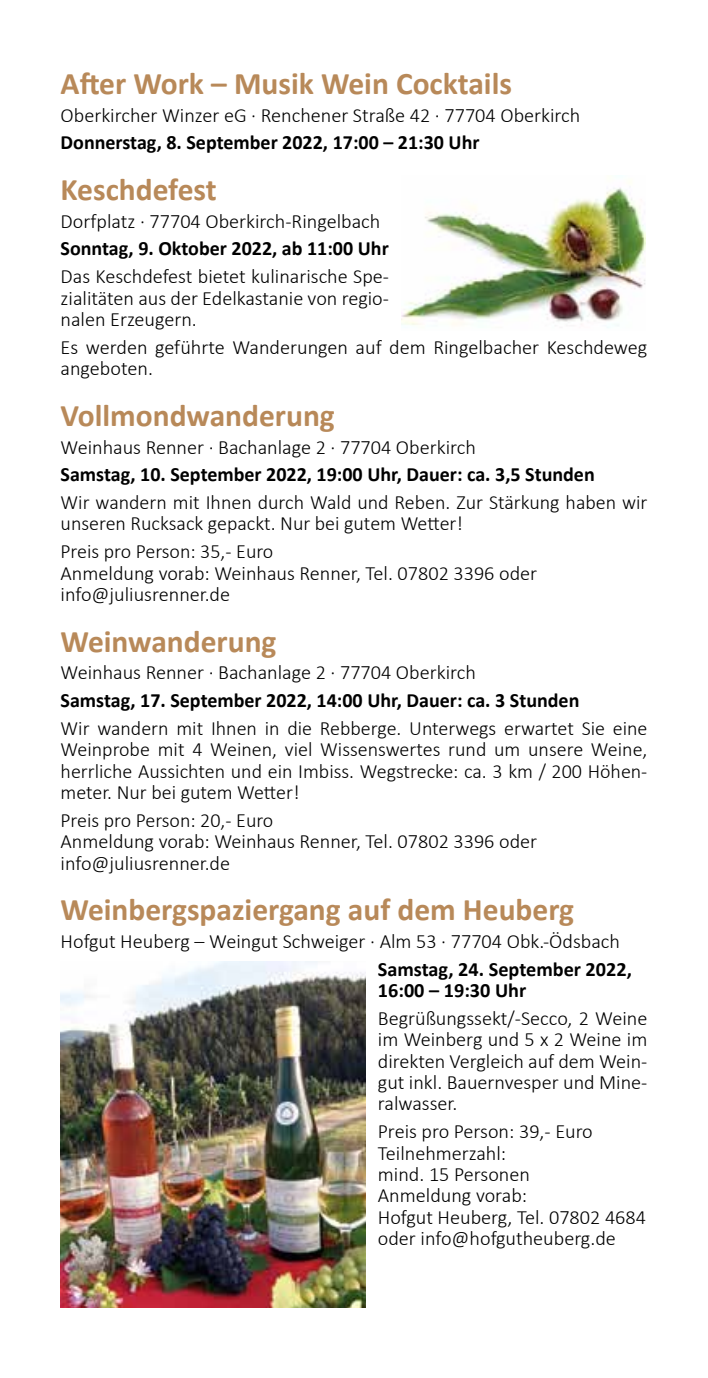
<style>
.page{position:relative;width:708px;height:1378px;background:#fff}
.page>*{position:absolute;margin:0;border:0;box-sizing:border-box;transform-origin:0 0}
.t1{font:700 31.5px "Calibri";color:#b88959}
.t2{font:300 20.25px/21.4px "Calibri";color:#000}
.t3{font:700 20.25px/21.4px "Calibri";color:#000}
</style>
<div class="page">
<img style="left:61px;top:961px;width:304px;height:346px">
<img style="left:402px;top:187px;width:244px;height:141px">
<h1 class="t1" style="left:61px;top:61px;width:453px">After Work – Musik Wein Cocktails</h1>
<p class="t2" style="left:61px;top:104px;width:521px">Oberkircher Winzer eG · Renchener Straße 42 · 77704 Oberkirch</p>
<p class="t3" style="left:61px;top:132px;width:421px">Donnerstag, 8. September 2022, 17:00 – 21:30 Uhr</p>
<h1 class="t1" style="left:61px;top:167px;width:158px">Keschdefest</h1>
<p class="t2" style="left:61px;top:210px;width:321px">Dorfplatz · 77704 Oberkirch-Ringelbach</p>
<p class="t3" style="left:61px;top:238px;width:330px">Sonntag, 9. Oktober 2022, ab 11:00 Uhr</p>
<p class="t2" style="left:61px;top:266px;width:330px;text-align:justify">Das Keschdefest bietet kulinarische Spe&shy;zialitäten aus der Edelkastanie von regio&shy;nalen Erzeugern.</p>
<p class="t2" style="left:61px;top:336px;width:588px">Es werden geführte Wanderungen auf dem Ringelbacher Keschdeweg angeboten.</p>
<h1 class="t1" style="left:61px;top:393px;width:276px">Vollmondwanderung</h1>
<p class="t2" style="left:61px;top:436px;width:417px">Weinhaus Renner · Bachanlage 2 · 77704 Oberkirch</p>
<p class="t3" style="left:61px;top:464px;width:536px">Samstag, 10. September 2022, 19:00 Uhr, Dauer: ca. 3,5 Stunden</p>
<p class="t2" style="left:61px;top:491px;width:588px">Wir wandern mit Ihnen durch Wald und Reben. Zur Stärkung haben wir unseren Rucksack gepackt. Nur bei gutem Wetter!</p>
<p class="t2" style="left:61px;top:541px;width:478px">Preis pro Person: 35,- Euro<br>Anmeldung vorab: Weinhaus Renner, Tel. 07802 3396 oder info@juliusrenner.de</p>
<h1 class="t1" style="left:61px;top:619px;width:217px">Weinwanderung</h1>
<p class="t2" style="left:61px;top:662px;width:417px">Weinhaus Renner · Bachanlage 2 · 77704 Oberkirch</p>
<p class="t3" style="left:61px;top:689px;width:520px">Samstag, 17. September 2022, 14:00 Uhr, Dauer: ca. 3 Stunden</p>
<p class="t2" style="left:61px;top:717px;width:588px;text-align:justify">Wir wandern mit Ihnen in die Rebberge. Unterwegs erwartet Sie eine Weinprobe mit 4 Weinen, viel Wissenswertes rund um unsere Weine, herrliche Aussichten und ein Imbiss. Wegstrecke: ca. 3 km / 200 Höhen&shy;meter. Nur bei gutem Wetter!</p>
<p class="t2" style="left:61px;top:809px;width:478px">Preis pro Person: 20,- Euro<br>Anmeldung vorab: Weinhaus Renner, Tel. 07802 3396 oder info@juliusrenner.de</p>
<h1 class="t1" style="left:61px;top:887px;width:515px">Weinbergspaziergang auf dem Heuberg</h1>
<p class="t2" style="left:61px;top:930px;width:561px">Hofgut Heuberg – Weingut Schweiger · Alm 53 · 77704 Obk.-Ödsbach</p>
<p class="t3" style="left:378px;top:958px;width:256px">Samstag, 24. September 2022,<br>16:00 – 19:30 Uhr</p>
<p class="t2" style="left:378px;top:1007px;width:271px;text-align:justify">Begrüßungssekt/-Secco, 2 Weine im Weinberg und 5 x 2 Weine im direkten Vergleich auf dem Wein&shy;gut inkl. Bauernvesper und Mine&shy;ralwasser.</p>
<p class="t2" style="left:378px;top:1120px;width:270px">Preis pro Person: 39,- Euro<br>Teilnehmerzahl:<br>mind. 15 Personen<br>Anmeldung vorab:<br>Hofgut Heuberg, Tel. 07802 4684 oder info@hofgutheuberg.de</p>
</div>
